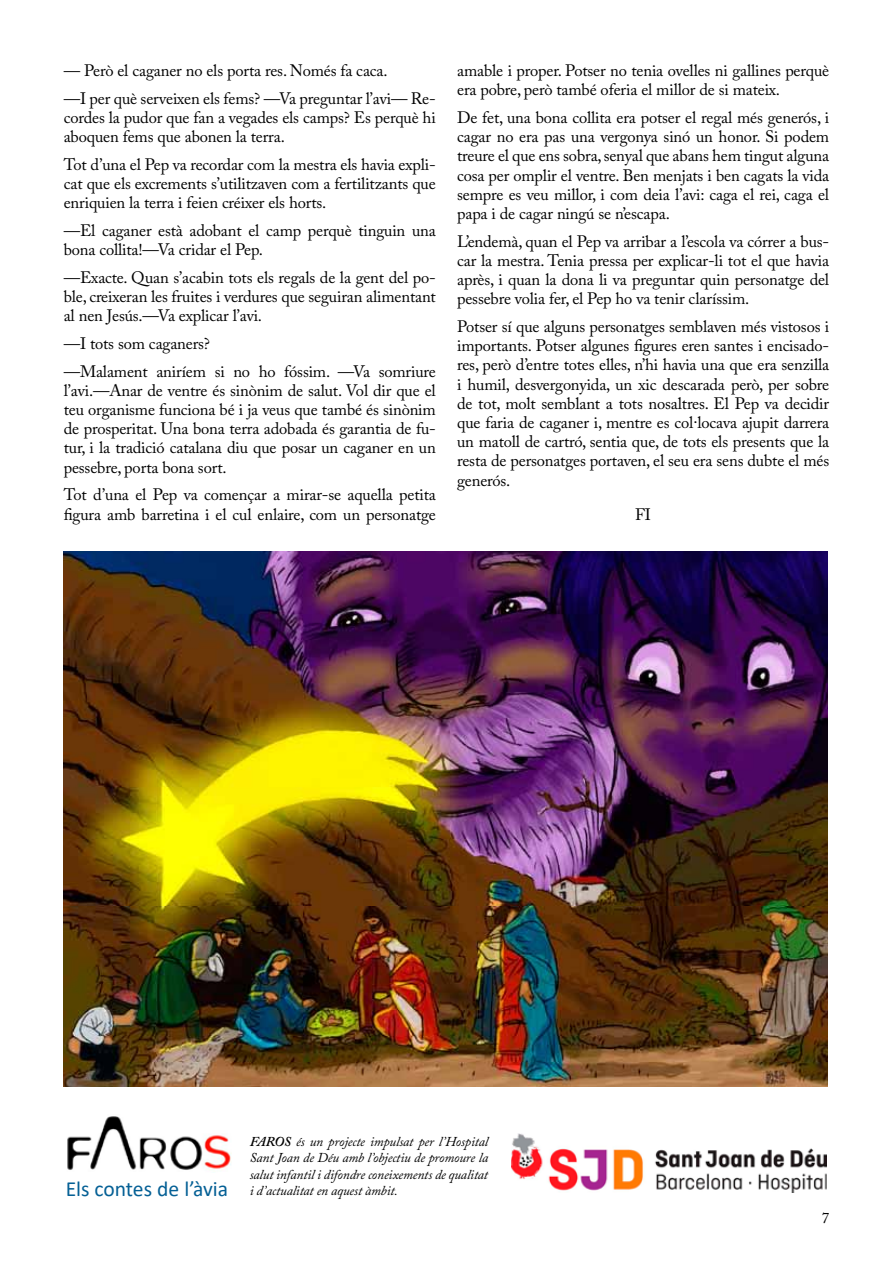
<style>
.page{position:relative;width:893px;height:1263px;background:#fff}
.page>*{position:absolute;margin:0;border:0;box-sizing:border-box;transform-origin:0 0}
.t1{font:21.6px "Calibri";color:#056095}
.t2{font:16.5px/19.2px "Adobe Caslon Pro";letter-spacing:-.01em;color:#000}
.t3{font:15px "Adobe Caslon Pro";color:#000}
.t4{font:italic 13.5px/16.2px "Adobe Caslon Pro";letter-spacing:-.01em;color:#000;text-align:justify}
.s1{font-weight:600}
</style>
<div class="page">
<img style="left:512px;top:1133px;width:315px;height:60px">
<img style="left:67px;top:1116px;width:164px;height:54px">
<img style="left:64px;top:552px;width:764px;height:534px">
<p class="t2" style="left:64px;top:56px;width:374px;line-height:27.8px">— Però el caganer no els porta res. Només fa caca.<br>—I per què serveixen els fems? —Va preguntar l’avi— Re-</p>
<p class="t2" style="left:64px;top:107px;width:373px">cordes la pudor que fan a vegades els camps? Es perquè hi aboquen fems que abonen la terra.</p>
<p class="t2" style="left:64px;top:154px;width:374px;text-align:justify">Tot d’una el Pep va recordar com la mestra els havia expli&shy;cat que els excrements s’utilitzaven com a fertilitzants que enriquien la terra i feien créixer els horts.</p>
<p class="t2" style="left:64px;top:221px;width:374px">—El caganer està adobant el camp perquè tinguin una bona collita!—Va cridar el Pep.</p>
<p class="t2" style="left:64px;top:267px;width:374px;text-align:justify">—Exacte. Quan s’acabin tots els regals de la gent del po&shy;ble, creixeran les fruites i verdures que seguiran alimentant al nen Jesús.—Va explicar l’avi.</p>
<p class="t2" style="left:64px;top:329px;width:374px;line-height:27.8px">—I tots som caganers?<br>—Malament aniríem si no ho fóssim. —Va somriure</p>
<p class="t2" style="left:64px;top:380px;width:374px;text-align:justify">l’avi.—Anar de ventre és sinònim de salut. Vol dir que el teu organisme funciona bé i ja veus que també és sinònim de prosperitat. Una bona terra adobada és garantia de fu&shy;tur, i la tradició catalana diu que posar un caganer en un pessebre, porta bona sort.</p>
<p class="t2" style="left:64px;top:485px;width:374px">Tot d’una el Pep va començar a mirar‐se aquella petita figura amb barretina i el cul enlaire, com un personatge</p>
<p class="t2" style="left:457px;top:61px;width:374px">amable i proper. Potser no tenia ovelles ni gallines perquè era pobre, però també oferia el millor de si mateix.</p>
<p class="t2" style="left:457px;top:108px;width:374px;text-align:justify">De fet, una bona collita era potser el regal més generós, i cagar no era pas una vergonya sinó un honor. Si podem treure el que ens sobra, senyal que abans hem tingut alguna cosa per omplir el ventre. Ben menjats i ben cagats la vida sempre es veu millor, i com deia l’avi: caga el rei, caga el papa i de cagar ningú se n’escapa.</p>
<p class="t2" style="left:457px;top:231px;width:374px;text-align:justify">L’endemà, quan el Pep va arribar a l’escola va córrer a bus&shy;car la mestra. Tenia pressa per explicar‐li tot el que havia après, i quan la dona li va preguntar quin personatge del pessebre volia fer, el Pep ho va tenir claríssim.</p>
<p class="t2" style="left:457px;top:317px;width:374px;text-align:justify">Potser sí que alguns personatges semblaven més vistosos i importants. Potser algunes figures eren santes i encisado&shy;res, però d’entre totes elles, n’hi havia una que era senzilla i humil, desvergonyida, un xic descarada però, per sobre de tot, molt semblant a tots nosaltres. El Pep va decidir que faria de caganer i, mentre es col∙locava ajupit darrera un matoll de cartró, sentia que, de tots els presents que la resta de personatges portaven, el seu era sens dubte el més generós.</p>
<p class="t2" style="left:635px;top:504px;width:17px">FI</p>
<h1 class="t1" style="left:66px;top:1173px;width:164px">Els contes de l’àvia</h1>
<p class="t4" style="left:250px;top:1133px;width:240px"><span class="s1">FAROS</span> és un projecte impulsat per l’Hospital Sant Joan de Déu amb l’objectiu de promoure la salut infantil i difondre coneixements de qualitat i d’actualitat en aquest àmbit.</p>
<p class="t3" style="left:822px;top:1209px;width:9px">7</p>
</div>
